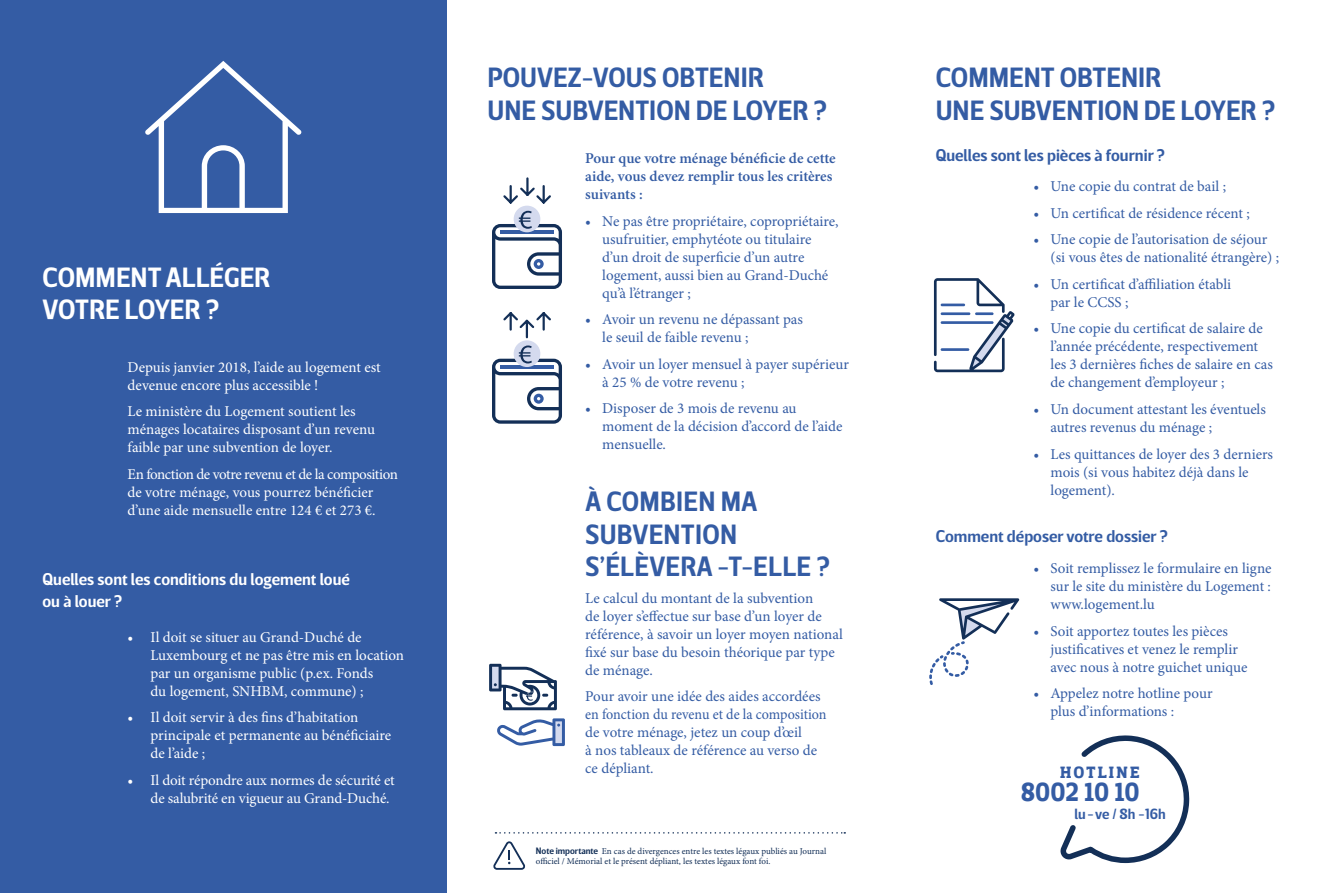
<style>
.page{position:relative;width:1327px;height:893px;background:#fff}
.page>*{position:absolute;margin:0;border:0;box-sizing:border-box;transform-origin:0 0}
.t1{font:600 27px/32.4px "Breve Sans Title";color:#345ca4}
.t2{font:600 27px/32.4px "Breve Sans Title";color:#fff}
.t3{font:700 26.4px "Breve Slab Text";color:#345ca4;scale:.9 1}
.t4{font:600 16.5px "Breve Sans Title";color:#345ca4}
.t5{font:600 16.5px/21.6px "Breve Sans Title";color:#fff}
.t6{font:700 16.5px "Breve Slab Text";letter-spacing:.1em;color:#345ca4}
.t7{font:15px/18px "Minion Pro";color:#345ca4}
.t8{font:15px/18px "Minion Pro";letter-spacing:-.005em;color:#fff}
.t9{font:600 15px/18px "Minion Pro";color:#345ca4}
.t10{font:600 14.4px "Breve Sans Title";color:#345ca4}
.t11{font:9px/10.8px "Minion Pro";color:#132f57}
.s1{font-family:"Breve Sans Title";font-weight:600}
</style>
<div class="page">
<div style="left:0;top:0;width:446px;height:893px;background:#345ca4"></div>
<div style="left:514px;top:340px;width:26px;height:27px;background:#d4daee;border-radius:50%"></div>
<svg style="left:492px;top:345px;width:70px;height:79px"></svg>
<svg style="left:503px;top:312px;width:48px;height:27px"></svg>
<svg style="left:495px;top:832px;width:350px;height:2px"></svg>
<svg style="left:497px;top:718px;width:68px;height:28px"></svg>
<svg style="left:489px;top:664px;width:68px;height:46px"></svg>
<svg style="left:145px;top:61px;width:157px;height:152px"></svg>
<svg style="left:493px;top:841px;width:32px;height:29px"></svg>
<svg style="left:934px;top:278px;width:80px;height:94px"></svg>
<hr style="left:940px;top:304px;width:25px;height:2px;background:#345ca4">
<hr style="left:940px;top:348px;width:29px;height:3px;background:#345ca4">
<hr style="left:975px;top:312px;width:18px;height:3px;background:#345ca4">
<hr style="left:940px;top:312px;width:30px;height:3px;background:#345ca4">
<hr style="left:940px;top:321px;width:53px;height:3px;background:#345ca4">
<svg style="left:492px;top:177px;width:70px;height:112px"></svg>
<svg style="left:929px;top:598px;width:90px;height:87px"></svg>
<svg style="left:1060px;top:735px;width:130px;height:129px"></svg>
<p class="t2" style="left:43px;top:262px;width:229px">COMMENT ALLÉGER<br>VOTRE LOYER ?</p>
<p class="t8" style="left:128px;top:358px;width:255px">Depuis janvier 2018, l’aide au logement est devenue encore plus accessible !</p>
<p class="t8" style="left:128px;top:402px;width:249px">Le ministère du Logement soutient les ménages locataires disposant d’un revenu faible par une subvention de loyer.</p>
<p class="t8" style="left:128px;top:465px;width:272px">En fonction de votre revenu et de la composition de votre ménage, vous pourrez bénéficier d’une aide mensuelle entre 124 € et 273 €.</p>
<p class="t5" style="left:43px;top:569px;width:309px">Quelles sont les conditions du logement loué ou à louer ?</p>
<p class="t8" style="left:151px;top:628px;width:255px;text-indent:-23px">• Il doit se situer au Grand-Duché de Luxembourg et ne pas être mis en location par un organisme public (p.ex. Fonds<br>du logement, SNHBM, commune) ;</p>
<p class="t8" style="left:151px;top:709px;width:242px;text-indent:-23px">• Il doit servir à des fins d’habitation principale et permanente au bénéficiaire de l’aide ;</p>
<p class="t8" style="left:151px;top:771px;width:246px;text-indent:-23px">• Il doit répondre aux normes de sécurité et de salubrité en vigueur au Grand-Duché.</p>
<p class="t1" style="left:487px;top:62px;width:341px">POUVEZ-VOUS OBTENIR<br>UNE SUBVENTION DE LOYER ?</p>
<p class="t9" style="left:585px;top:150px;width:252px">Pour que votre ménage bénéficie de cette aide, vous devez remplir tous les critères suivants :</p>
<p class="t7" style="left:602px;top:212px;width:238px;text-indent:-17px">• Ne pas être propriétaire, copropriétaire, usufruitier, emphytéote ou titulaire d’un droit de superficie d’un autre logement, aussi bien au Grand-Duché qu’à l’étranger ;</p>
<p class="t7" style="left:602px;top:310px;width:202px;text-indent:-17px">• Avoir un revenu ne dépassant pas le seuil de faible revenu ;</p>
<p class="t7" style="left:602px;top:355px;width:248px;text-indent:-17px">• Avoir un loyer mensuel à payer supérieur à 25 % de votre revenu ;</p>
<p class="t7" style="left:602px;top:399px;width:242px;text-indent:-17px">• Disposer de 3 mois de revenu au moment de la décision d’accord de l’aide mensuelle.</p>
<p class="t1" style="left:585px;top:486px;width:246px">À COMBIEN MA<br>SUBVENTION<br>S’ÉLÈVERA -T-ELLE ?</p>
<p class="t7" style="left:585px;top:589px;width:259px">Le calcul du montant de la subvention<br>de loyer s’effectue sur base d’un loyer de référence, à savoir un loyer moyen national fixé sur base du besoin théorique par type de ménage.</p>
<p class="t7" style="left:585px;top:687px;width:243px">Pour avoir une idée des aides accordées en fonction du revenu et de la composition de votre ménage, jetez un coup d’œil<br>à nos tableaux de référence au verso de ce dépliant.</p>
<p class="t11" style="left:536px;top:845px;width:292px"><span class="s1">Note importante</span> En cas de divergences entre les textes légaux publiés au Journal officiel / Mémorial et le présent dépliant, les textes légaux font foi.</p>
<p class="t1" style="left:935px;top:62px;width:341px">COMMENT OBTENIR<br>UNE SUBVENTION DE LOYER ?</p>
<p class="t4" style="left:935px;top:145px;width:231px">Quelles sont les pièces à fournir ?</p>
<p class="t7" style="left:1033px;top:178px;width:194px">• Une copie du contrat de bail ;</p>
<p class="t7" style="left:1033px;top:204px;width:218px">• Un certificat de résidence récent ;</p>
<p class="t7" style="left:1050px;top:231px;width:230px;text-indent:-17px">• Une copie de l’autorisation de séjour (si vous êtes de nationalité étrangère) ;</p>
<p class="t7" style="left:1050px;top:275px;width:182px;text-indent:-17px">• Un certificat d’affiliation établi par le CCSS ;</p>
<p class="t7" style="left:1050px;top:320px;width:224px;text-indent:-17px">• Une copie du certificat de salaire de l’année précédente, respectivement les 3 dernières fiches de salaire en cas de changement d’employeur ;</p>
<p class="t7" style="left:1050px;top:400px;width:217px;text-indent:-17px">• Un document attestant les éventuels autres revenus du ménage ;</p>
<p class="t7" style="left:1050px;top:445px;width:224px;text-indent:-17px">• Les quittances de loyer des 3 derniers mois (si vous habitez déjà dans le logement).</p>
<p class="t4" style="left:935px;top:527px;width:233px">Comment déposer votre dossier ?</p>
<p class="t7" style="left:1050px;top:559px;width:223px;text-align:justify;text-indent:-17px">• Soit remplissez le formulaire en ligne sur le site du ministère du Logement : www.logement.lu</p>
<p class="t7" style="left:1050px;top:622px;width:198px;text-indent:-17px">• Soit apportez toutes les pièces justificatives et venez le remplir avec nous à notre guichet unique</p>
<p class="t7" style="left:1050px;top:684px;width:163px;text-indent:-17px">• Appelez notre hotline pour plus d’informations :</p>
<p class="t6" style="left:1060px;top:763px;width:81px">HOTLINE</p>
<p class="t3" style="left:1021px;top:777px;width:134px">8002 10 10</p>
<p class="t10" style="left:1074px;top:805px;width:93px">lu-ve / 8h -16h</p>
</div>
